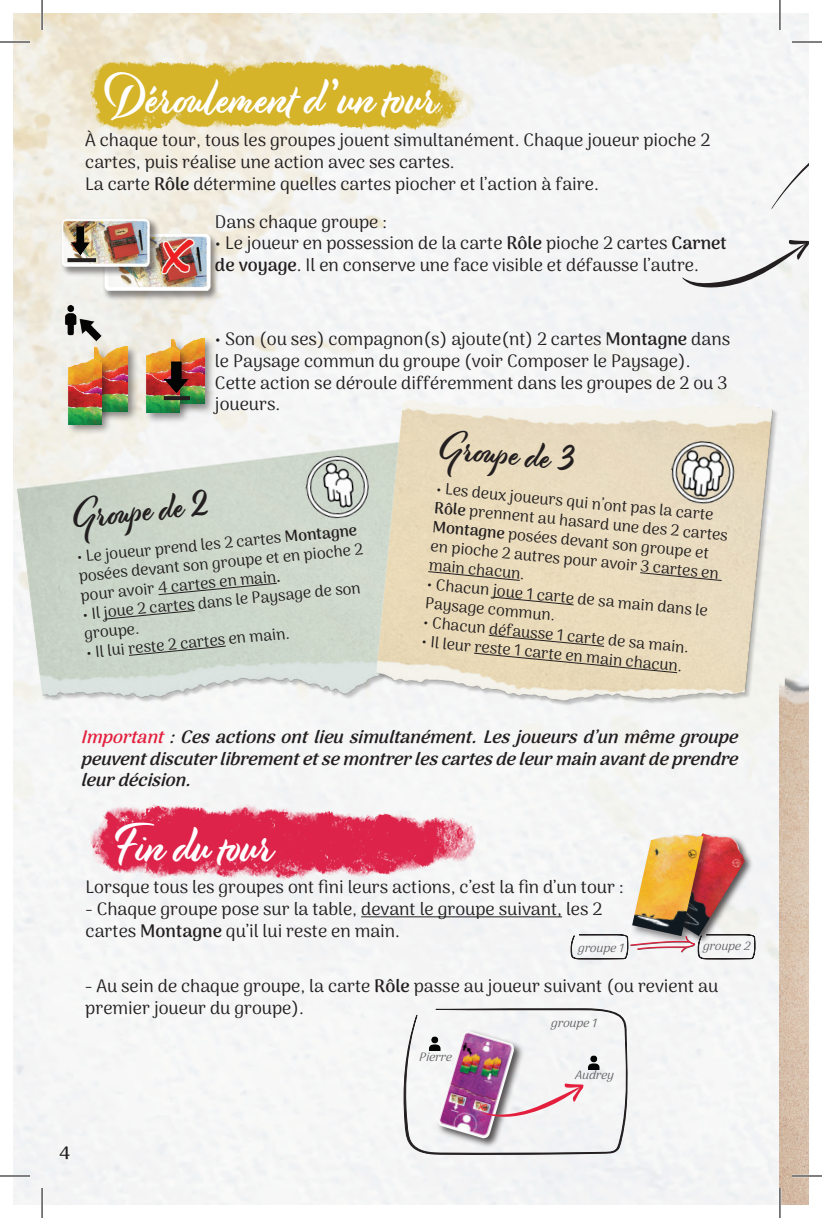
<style>
.page{position:relative;width:822px;height:1218px;background:#fff}
.page>*{position:absolute;margin:0;border:0;box-sizing:border-box;transform-origin:0 0}
.t1{font:48px "Modish";color:#fff}
.t2{font:36px "Modish";color:#231f20}
.t3{font:18px/21.6px "Arima Koshi";color:#231f20}
.t4{font:italic 600 18px/21.6px "Arima Koshi";color:#231f20;text-align:justify}
.t5{font:700 18px "Arima Koshi";color:#231f20}
.t6{font:16px/19.4px "Arima Koshi";color:#231f20}
.t7{font:italic 12px "Arima Koshi";color:#636366}
.s1{font-weight:700}
.s2{font-weight:700;color:#e31f3d}
</style>
<div class="page">
<img style="left:14px;top:14px;width:793px;height:1190px">
<img style="left:14px;top:405px;width:325px;height:362px">
<img style="left:339px;top:359px;width:467px;height:408px">
<img style="left:779px;top:651px;width:28px;height:553px">
<img style="left:83px;top:53px;width:391px;height:79px">
<svg style="left:158px;top:582px;width:119px;height:13px;background:#bec8bc"></svg>
<svg style="left:103px;top:610px;width:93px;height:10px"></svg>
<svg style="left:128px;top:645px;width:98px;height:11px"></svg>
<svg style="left:427px;top:571px;width:93px;height:10px"></svg>
<svg style="left:491px;top:596px;width:83px;height:10px"></svg>
<svg style="left:473px;top:634px;width:204px;height:40px;background:#e1d2b2"></svg>
<img style="left:302px;top:452px;width:72px;height:71px">
<hr style="left:361px;top:916px;width:200px;height:1px;background:#231f20">
<img style="left:85px;top:802px;width:391px;height:79px">
<div style="left:654px;top:832px;width:99px;height:113px;background:#231f20;opacity:.75"></div>
<img style="left:712px;top:833px;width:32px;height:85px">
<img style="left:726px;top:861px;width:18px;height:29px">
<div style="left:630px;top:833px;width:82px;height:113px;background:#231f20;opacity:.5"></div>
<img style="left:631px;top:835px;width:72px;height:83px">
<svg style="left:639px;top:14px;width:168px;height:588px"></svg>
<div style="left:101px;top:233px;width:118px;height:69px;background:#231f20;opacity:.5"></div>
<img style="left:104px;top:234px;width:106px;height:57px">
<div style="left:60px;top:217px;width:100px;height:60px;background:#231f20;opacity:.5"></div>
<img style="left:62px;top:219px;width:88px;height:48px">
<img style="left:72px;top:227px;width:18px;height:29px">
<svg style="left:67px;top:258px;width:29px;height:4px"></svg>
<img style="left:160px;top:239px;width:36px;height:35px">
<img style="left:57px;top:306px;width:49px;height:39px">
<div style="left:169px;top:336px;width:46px;height:79px;background:#231f20;opacity:.5"></div>
<img style="left:172px;top:339px;width:32px;height:65px">
<div style="left:92px;top:344px;width:47px;height:78px;background:#231f20;opacity:.5"></div>
<img style="left:95px;top:346px;width:32px;height:65px">
<div style="left:144px;top:345px;width:46px;height:79px;background:#231f20;opacity:.5"></div>
<img style="left:147px;top:348px;width:32px;height:65px">
<div style="left:66px;top:357px;width:46px;height:78px;background:#231f20;opacity:.5"></div>
<img style="left:68px;top:359px;width:33px;height:65px">
<img style="left:164px;top:362px;width:24px;height:32px">
<svg style="left:164px;top:396px;width:26px;height:4px"></svg>
<svg style="left:402px;top:1008px;width:227px;height:147px"></svg>
<img style="left:586px;top:1055px;width:14px;height:14px">
<svg style="left:570px;top:918px;width:185px;height:41px"></svg>
<hr style="left:0;top:41px;width:30px;height:2px;background:#fff">
<hr style="left:791px;top:41px;width:30px;height:2px;background:#fff">
<hr style="left:0;top:1175px;width:30px;height:2px;background:#fff">
<hr style="left:791px;top:1175px;width:30px;height:2px;background:#fff">
<hr style="left:41px;top:0;width:2px;height:30px;background:#fff">
<hr style="left:41px;top:1188px;width:2px;height:30px;background:#fff">
<hr style="left:778px;top:0;width:2px;height:30px;background:#fff">
<hr style="left:778px;top:1188px;width:2px;height:30px;background:#fff">
<hr style="left:0;top:42px;width:30px;height:1px;background:#000">
<hr style="left:791px;top:42px;width:30px;height:1px;background:#000">
<hr style="left:0;top:1176px;width:30px;height:1px;background:#000">
<hr style="left:791px;top:1176px;width:30px;height:1px;background:#000">
<hr style="left:42px;top:0;width:1px;height:30px;background:#000">
<hr style="left:42px;top:1188px;width:1px;height:30px;background:#000">
<hr style="left:779px;top:0;width:1px;height:30px;background:#000">
<hr style="left:779px;top:1188px;width:1px;height:30px;background:#000">
<h1 class="t1" style="left:104px;top:67px;width:336px">Déroulement d ’un tour</h1>
<p class="t3" style="left:85px;top:129px;width:626px">À chaque tour, tous les groupes jouent simultanément. Chaque joueur pioche 2 cartes, puis réalise une action avec ses cartes.<br>La carte <span class="s1">Rôle</span> détermine quelles cartes piocher et l’action à faire.</p>
<p class="t3" style="left:215px;top:211px;width:173px">Dans chaque groupe :</p>
<p class="t3" style="left:215px;top:232px;width:513px">• Le joueur en possession de la carte <span class="s1">Rôle</span> pioche 2 cartes <span class="s1">Carnet de voyage</span>. Il en conserve une face visible et défausse l’autre.</p>
<p class="t3" style="left:215px;top:328px;width:516px">• Son (ou ses) compagnon(s) ajoute(nt) 2 cartes <span class="s1">Montagne</span> dans le Paysage commun du groupe (voir Composer le Paysage).<br>Cette action se déroule différemment dans les groupes de 2 ou 3 joueurs.</p>
<h2 class="t2" style="left:71px;top:493px;width:138px;rotate:-5deg">Grou pe de 2</h2>
<p class="t6" style="left:76px;top:548px;width:287px;rotate:-6deg">• Le joueur prend les 2 cartes <span class="s1">Montagne </span>posées devant son groupe et en pioche 2 pour avoir 4 cartes en main<span class="s1">.</span></p>
<p class="t6" style="left:81px;top:606px;width:280px;line-height:18.2px;rotate:-6deg">• Il joue 2 cartes dans le Paysage de son groupe.</p>
<p class="t6" style="left:85px;top:643px;width:206px;rotate:-6deg">• Il lui reste 2 cartes en main.</p>
<h2 class="t2" style="left:442px;top:425px;width:136px;rotate:5deg">Grou pe de 3</h2>
<p class="t6" style="left:437px;top:477px;width:296px;rotate:6deg">• Les deux joueurs qui n’ont pas la carte <span class="s1">Rôle</span> prennent au hasard une des 2 cartes <span class="s1">Montagne</span> posées devant son groupe et en pioche 2 autres pour avoir 3 cartes en main chacun.</p>
<p class="t6" style="left:428px;top:573px;width:283px;rotate:6deg">• Chacun joue 1 carte de sa main dans le<br>Paysage commun.</p>
<p class="t6" style="left:424px;top:611px;width:268px;rotate:6deg">• Chacun défausse 1 carte de sa main.</p>
<p class="t6" style="left:422px;top:630px;width:263px;rotate:6deg">• Il leur reste 1 carte en main chacun.</p>
<p class="t4" style="left:80px;top:726px;width:665px"><span class="s2">Important</span><span class="s1">:</span>Cesactionsontlieusimultanément.Lesjoueursd’unmêmegroupe peuventdiscuterlibrementetsemontrerlescartesdeleurmainavantdeprendre leurdécision.</p>
<h1 class="t1" style="left:115px;top:815px;width:161px">Fin du tour</h1>
<p class="t3" style="left:86px;top:876px;width:539px">Lorsque tous les groupes ont fini leurs actions, c’est la fin d’un tour :</p>
<p class="t3" style="left:86px;top:898px;width:518px">- Chaque groupe pose sur la table, devant le groupe suivant, les 2 cartes <span class="s1">Montagne</span> qu’il lui reste en main.</p>
<p class="t7" style="left:577px;top:941px;width:52px">groupe1</p>
<p class="t7" style="left:702px;top:939px;width:54px">groupe2</p>
<p class="t3" style="left:85px;top:975px;width:634px">- Au sein de chaque groupe, la carte <span class="s1">Rôle</span> passe au joueur suivant (ou revient au premier joueur du groupe).</p>
<p class="t7" style="left:550px;top:1016px;width:52px">groupe1</p>
<p class="t5" style="left:59px;top:1142px;width:12px">4</p>
<p class="t7" style="left:418px;top:1049px;width:39px">Pierre</p>
<p class="t7" style="left:574px;top:1068px;width:45px">Audrey</p>
</div>
